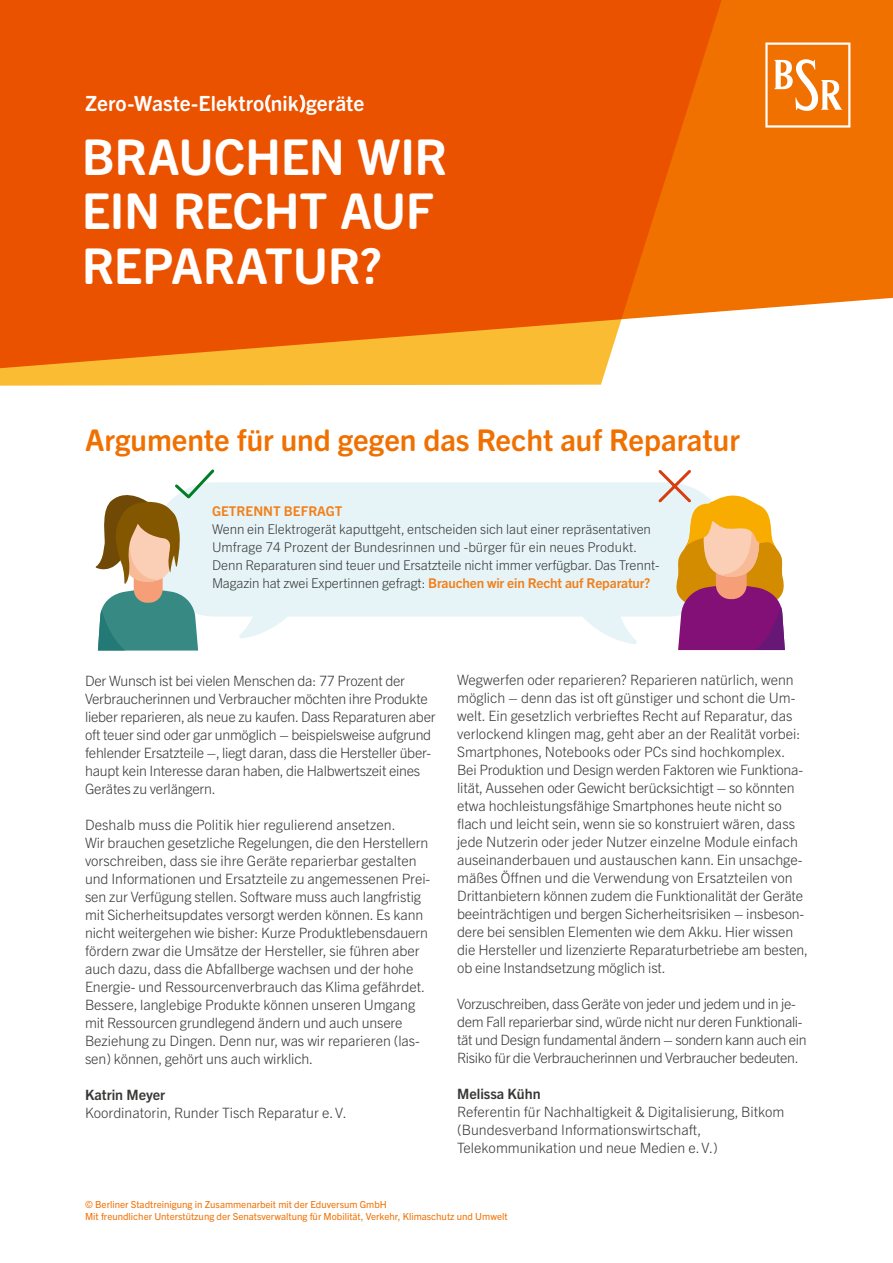
<style>
.page{position:relative;width:893px;height:1263px;background:#fff}
.page>*{position:absolute;margin:0;border:0;box-sizing:border-box;transform-origin:0 0}
.t1{font:700 49.5px/54.6px "Trade Gothic Next SR Pro";letter-spacing:-.01em;color:#fff}
.t2{font:700 30px "Trade Gothic Next SR Pro";color:#f07000}
.t3{font:700 21px "Trade Gothic Next SR Pro";letter-spacing:.005em;color:#fff}
.t4{font:300 14.25px/18px "Trade Gothic Next LT Pro";letter-spacing:-.01em;color:#383937}
.t5{font:700 14.25px "Trade Gothic Next LT Pro";color:#383937}
.t6{font:300 13.5px/18px "Trade Gothic Next LT Pro";letter-spacing:-.005em;color:#383937}
.t7{font:700 13.5px "Trade Gothic Next SR Pro";color:#f1801a}
.t8{font:9.75px/12px "Trade Gothic Next LT Pro";color:#f07000}
.s1{font-weight:700;color:#f1801a}
</style>
<div class="page">
<svg style="left:217px;top:482px;width:439px;height:162px;fill:#e6f4f8"></svg>
<svg style="left:95px;top:469px;width:122px;height:181px"></svg>
<svg style="left:656px;top:470px;width:129px;height:180px"></svg>
<div style="left:770px;top:0;width:123px;height:308px;background:#f07000"></div>
<svg style="left:0;top:0;width:770px;height:386px;background:#ed640e"></svg>
<svg style="left:765px;top:43px;width:85px;height:85px"></svg>
<h3 class="t3" style="left:85px;top:88px;width:281px">Zero-Waste-Elektro(nik)geräte</h3>
<h1 class="t1" style="left:82px;top:126px;width:367px">BRAUCHEN WIR<br>EIN RECHT AUF<br>REPARATUR?</h1>
<h2 class="t2" style="left:85px;top:420px;width:656px">Argumente für und gegen das Recht auf Reparatur</h2>
<p class="t7" style="left:212px;top:501px;width:132px">GETRENNT BEFRAGT</p>
<p class="t6" style="left:212px;top:519px;width:449px">Wenn ein Elektrogerät kaputtgeht, entscheiden sich laut einer repräsentativen Umfrage 74 Prozent der Bundesrinnen und -bürger für ein neues Produkt.<br>Denn Reparaturen sind teuer und Ersatzteile nicht immer verfügbar. Das Trennt-Magazin hat zwei Expertinnen gefragt: <span class="s1">Brauchen wir ein Recht auf Reparatur?</span></p>
<p class="t4" style="left:85px;top:670px;width:352px">Der Wunsch ist bei vielen Menschen da: 77 Prozent der Verbraucherinnen und Verbraucher möchten ihre Produkte lieber reparieren, als neue zu kaufen. Dass Reparaturen aber oft teuer sind oder gar unmöglich – beispielsweise aufgrund fehlender Ersatzteile –, liegt daran, dass die Hersteller über&shy;haupt kein Interesse daran haben, die Halbwertszeit eines Gerätes zu verlängern.</p>
<p class="t4" style="left:85px;top:814px;width:347px">Deshalb muss die Politik hier regulierend ansetzen.<br>Wir brauchen gesetzliche Regelungen, die den Herstellern vorschreiben, dass sie ihre Geräte reparierbar gestalten und Informationen und Ersatzteile zu angemessenen Prei&shy;sen zur Verfügung stellen. Software muss auch langfristig mit Sicherheitsupdates versorgt werden können. Es kann nicht weitergehen wie bisher: Kurze Produktlebensdauern fördern zwar die Umsätze der Hersteller, sie führen aber auch dazu, dass die Abfallberge wachsen und der hohe Energie- und Ressourcenverbrauch das Klima gefährdet.<br>Bessere, langlebige Produkte können unseren Umgang mit Ressourcen grundlegend ändern und auch unsere Beziehung zu Dingen. Denn nur, was wir reparieren (las&shy;sen) können, gehört uns auch wirklich.</p>
<p class="t5" style="left:85px;top:1084px;width:82px">Katrin Meyer</p>
<p class="t4" style="left:85px;top:1102px;width:263px">Koordinatorin, Runder Tisch Reparatur e.V.</p>
<p class="t4" style="left:457px;top:670px;width:353px">Wegwerfen oder reparieren? Reparieren natürlich, wenn möglich – denn das ist oft günstiger und schont die Um&shy;welt. Ein gesetzlich verbrieftes Recht auf Reparatur, das verlockend klingen mag, geht aber an der Realität vorbei:<br>Smartphones, Notebooks oder PCs sind hochkomplex.<br>Bei Produktion und Design werden Faktoren wie Funktiona&shy;lität, Aussehen oder Gewicht berücksichtigt – so könnten etwa hochleistungsfähige Smartphones heute nicht so flach und leicht sein, wenn sie so konstruiert wären, dass jede Nutzerin oder jeder Nutzer einzelne Module einfach auseinanderbauen und austauschen kann. Ein unsachge&shy;mäßes Öffnen und die Verwendung von Ersatzteilen von Drittanbietern können zudem die Funktionalität der Geräte beeinträchtigen und bergen Sicherheitsrisiken – insbeson&shy;dere bei sensiblen Elementen wie dem Akku. Hier wissen die Hersteller und lizenzierte Reparaturbetriebe am besten, ob eine Instandsetzung möglich ist.</p>
<p class="t4" style="left:457px;top:994px;width:351px">Vorzuschreiben, dass Geräte von jeder und jedem und in je&shy;dem Fall reparierbar sind, würde nicht nur deren Funktionali&shy;tät und Design fundamental ändern – sondern kann auch ein Risiko für die Verbraucherinnen und Verbraucher bedeuten.</p>
<p class="t5" style="left:457px;top:1084px;width:85px">Melissa Kühn</p>
<p class="t4" style="left:457px;top:1102px;width:329px">Referentin für Nachhaltigkeit &amp; Digitalisierung, Bitkom (Bundesverband Informationswirtschaft,<br>Telekommunikation und neue Medien e.V.)</p>
<p class="t8" style="left:85px;top:1198px;width:424px">© Berliner Stadtreinigung in Zusammenarbeit mit der Eduversum GmbH<br>Mit freundlicher Unterstützung der Senatsverwaltung für Mobilität, Verkehr, Klimaschutz und Umwelt</p>
</div>
